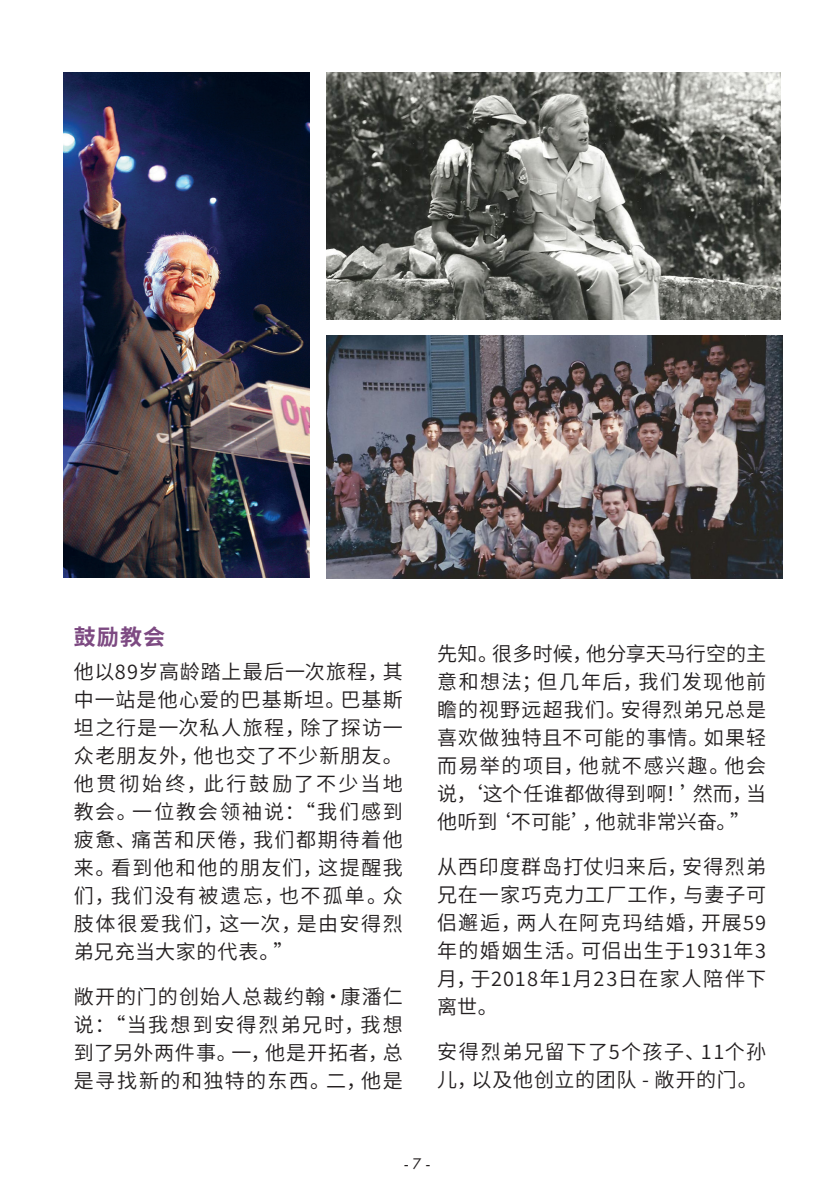
<style>
.page{position:relative;width:840px;height:1191px;background:#fff}
.page>*{position:absolute;margin:0;border:0;box-sizing:border-box;transform-origin:0 0}
.Subtitle{font:700 22px "Source Han Sans SC";color:#7d4a82}
.Body_Copy{font:20px/28px "Source Han Sans SC";letter-spacing:.06em;color:#231f20;text-align:justify}
.t1{font:16px "Futura PT";color:#231f20}
</style>
<div class="page">
<img style="left:63px;top:72px;width:246px;height:505px">
<img style="left:326px;top:72px;width:454px;height:247px">
<img style="left:326px;top:335px;width:456px;height:243px">
<p class="Subtitle" style="left:74px;top:624px;width:93px">鼓励教会</p>
<p class="Body_Copy" style="left:74px;top:658px;width:330px">他以89岁高龄踏上最后一次旅程，其中一站是他心爱的巴基斯坦。巴基斯坦之行是一次私人旅程，除了探访一众老朋友外，他也交了不少新朋友。他贯彻始终，此行鼓励了不少当地教会。一位教会领袖说：“我们感到疲惫、痛苦和厌倦，我们都期待着他来。看到他和他的朋友们，这提醒我们，我们没有被遗忘，也不孤单。众肢体很爱我们，这一次，是由安得烈弟兄充当大家的代表。”</p>
<p class="Body_Copy" style="left:74px;top:983px;width:330px">敞开的门的创始人总裁约翰·康潘仁说：“当我想到安得烈弟兄时，我想到了另外两件事。一，他是开拓者，总是寻找新的和独特的东西。二，他是</p>
<p class="Body_Copy" style="left:437px;top:639px;width:330px">先知。很多时候，他分享天马行空的主意和想法；但几年后，我们发现他前瞻的视野远超我们。安得烈弟兄总是喜欢做独特且不可能的事情。如果轻而易举的项目，他就不感兴趣。他会说，‘这个任谁都做得到啊！’然而，当他听到‘不可能’，他就非常兴奋。”</p>
<p class="Body_Copy" style="left:437px;top:852px;width:330px">从西印度群岛打仗归来后，安得烈弟兄在一家巧克力工厂工作，与妻子可侣邂逅，两人在阿克玛结婚，开展59年的婚姻生活。可侣出生于1931年3月，于2018年1月23日在家人陪伴下离世。</p>
<p class="Body_Copy" style="left:437px;top:1037px;width:330px">安得烈弟兄留下了5个孩子、11个孙儿，以及他创立的团队 - 敞开的门。</p>
<p class="t1" style="left:403px;top:1154px;width:28px">- 7 -</p>
</div>
